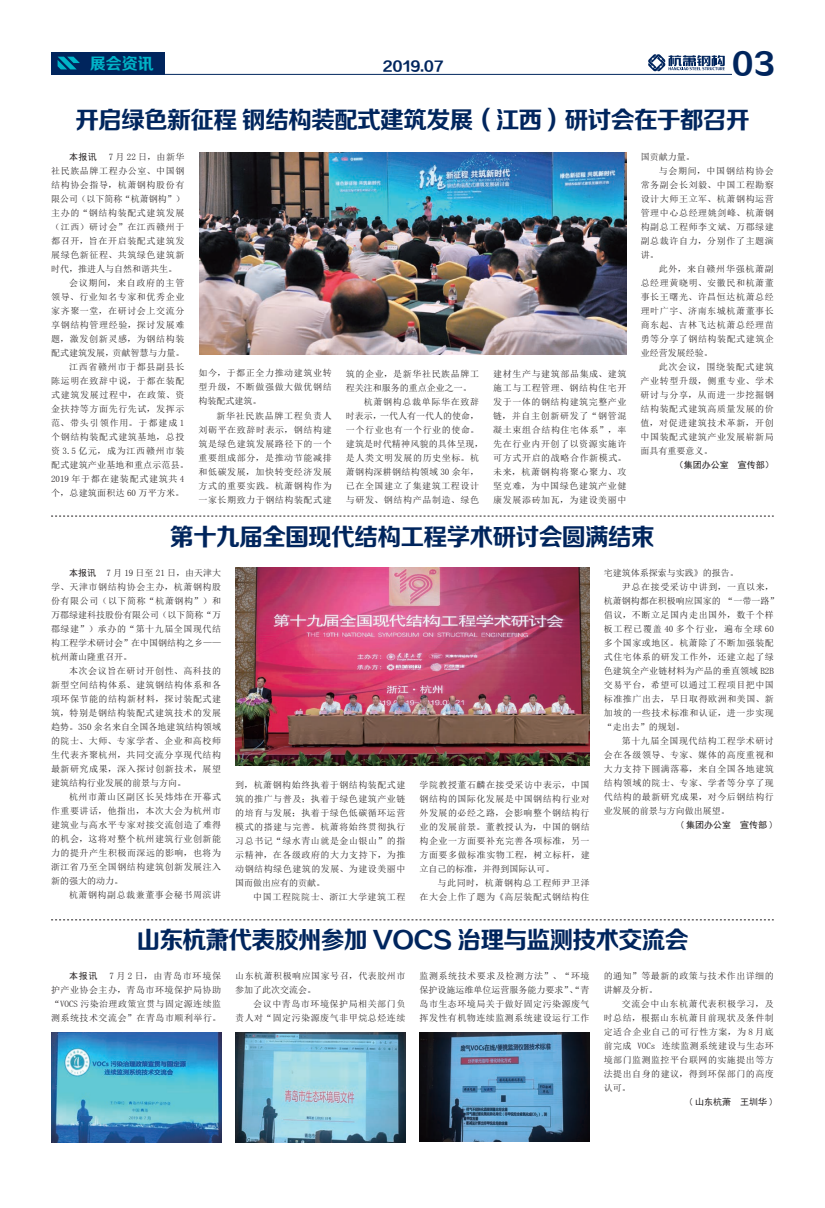
<style>
.page{position:relative;width:825px;height:1208px;background:#fff}
.page>*{position:absolute;margin:0;border:0;box-sizing:border-box;transform-origin:0 0}
.t1{font:30px "FZZCHJW GB1 0";color:#00255d}
.t2{font:24px "FZZCHJW GB1 0";letter-spacing:-.04em;color:#00255d}
.t3{font:16px "FZZCHJW GB1 0";color:#00b5c8}
.t4{font:14px "FZZCHJW GB1 0";color:#00255d}
.t5{font:9px/14px "Sim Sun";letter-spacing:.06em;color:#231f20;text-align:justify}
.t6{font:9px "Sim Sun";color:#231f20}
.t7{font:9px "Sim Sun";letter-spacing:.08em;color:#231f20}
.t8{font:9px "Sim Hei";color:#231f20}
.t9{font:9px "Sim Sun";letter-spacing:.025em;color:#231f20}
.t10{font:9px "Sim Sun";letter-spacing:.03em;color:#231f20}
.t11{font:9px "Sim Sun";letter-spacing:.01em;color:#231f20}
.t12{font:9px "Sim Sun";letter-spacing:.09em;color:#231f20}
.t13{font:9px "Sim Sun";letter-spacing:.085em;color:#231f20}
.t14{font:9px "Sim Sun";letter-spacing:.1em;color:#231f20}
.s1{font-family:"Sim Hei"}
</style>
<div class="page">
<div style="left:80px;top:52px;width:85px;height:22px;background:#00255d"></div>
<hr style="left:52px;top:74px;width:680px;height:1px;background:#00255d">
<div style="left:52px;top:52px;width:28px;height:22px;background:#00255d"></div>
<svg style="left:58px;top:57px;width:22px;height:12px"></svg>
<svg style="left:648px;top:54px;width:77px;height:17px"></svg>
<svg style="left:51px;top:919px;width:723px;height:1px"></svg>
<svg style="left:51px;top:516px;width:723px;height:1px"></svg>
<img style="left:235px;top:567px;width:355px;height:198px">
<img style="left:51px;top:1032px;width:170px;height:110px">
<img style="left:235px;top:1032px;width:170px;height:110px">
<img style="left:420px;top:1032px;width:170px;height:109px">
<img style="left:199px;top:153px;width:427px;height:201px">
<h3 class="t3" style="left:90px;top:55px;width:66px">展会资讯</h3>
<h3 class="t4" style="left:383px;top:59px;width:62px">2019.07</h3>
<h1 class="t1" style="left:732px;top:48px;width:44px">03</h1>
<h2 class="t2" style="left:75px;top:107px;width:676px">开启绿色新征程 钢结构装配式建筑发展（江西）研讨会在于都召开</h2>
<p class="t8" style="left:69px;top:152px;width:29px">本报讯</p>
<p class="t5" style="left:109px;top:149px;width:77px">7 月 22 日，由新华</p>
<p class="t5" style="left:51px;top:163px;width:135px">社民族品牌工程办公室、中国钢</p>
<p class="t5" style="left:51px;top:177px;width:135px">结构协会指导，杭萧钢构股份有</p>
<p class="t6" style="left:51px;top:194px;width:135px">限公司（以下简称“杭萧钢构”）</p>
<p class="t5" style="left:51px;top:205px;width:135px">主办的“钢结构装配式建筑发展</p>
<p class="t5" style="left:51px;top:219px;width:135px">（江西）研讨会”在江西赣州于</p>
<p class="t5" style="left:51px;top:233px;width:135px">都召开，旨在开启装配式建筑发</p>
<p class="t5" style="left:51px;top:247px;width:135px">展绿色新征程、共筑绿色建筑新</p>
<p class="t6" style="left:51px;top:264px;width:127px">时代，推进人与自然和谐共生。</p>
<p class="t7" style="left:69px;top:278px;width:117px">会议期间，来自政府的主管</p>
<p class="t5" style="left:51px;top:289px;width:135px">领导、行业知名专家和优秀企业</p>
<p class="t5" style="left:51px;top:303px;width:135px">家齐聚一堂，在研讨会上交流分</p>
<p class="t5" style="left:51px;top:317px;width:135px">享钢结构管理经验，探讨发展难</p>
<p class="t5" style="left:51px;top:331px;width:135px">题，激发创新灵感，为钢结构装</p>
<p class="t6" style="left:51px;top:348px;width:135px">配式建筑发展，贡献智慧与力量。</p>
<p class="t5" style="left:69px;top:359px;width:117px">江西省赣州市于都县副县长</p>
<p class="t5" style="left:51px;top:373px;width:135px">陈运明在致辞中说，于都在装配</p>
<p class="t5" style="left:51px;top:387px;width:135px">式建筑发展过程中，在政策、资</p>
<p class="t5" style="left:51px;top:401px;width:135px">金扶持等方面先行先试，发挥示</p>
<p class="t14" style="left:51px;top:418px;width:135px">范、带头引领作用。于都建成 1</p>
<p class="t5" style="left:51px;top:429px;width:135px">个钢结构装配式建筑基地，总投</p>
<p class="t13" style="left:51px;top:446px;width:135px">资 3.5 亿元，成为江西赣州市装</p>
<p class="t9" style="left:51px;top:460px;width:139px">配式建筑产业基地和重点示范县。</p>
<p class="t5" style="left:51px;top:471px;width:135px">2019 年于都在建装配式建筑共 4</p>
<p class="t10" style="left:51px;top:488px;width:135px">个，总建筑面积达 60 万平方米。</p>
<p class="t5" style="left:198px;top:366px;width:135px">如今，于都正全力推动建筑业转型升级，不断做强做大做优钢结构装配式建筑。</p>
<p class="t5" style="left:198px;top:408px;width:135px;text-indent:18px">新华社民族品牌工程负责人刘砺平在致辞时表示，钢结构建筑是绿色建筑发展路径下的一个重要组成部分，是推动节能减排和低碳发展，加快转变经济发展方式的重要实践。杭萧钢构作为一家长期致力于钢结构装配式建</p>
<p class="t5" style="left:346px;top:366px;width:135px">筑的企业，是新华社民族品牌工</p>
<p class="t6" style="left:346px;top:383px;width:127px">程关注和服务的重点企业之一。</p>
<p class="t5" style="left:364px;top:394px;width:117px">杭萧钢构总裁单际华在致辞</p>
<p class="t6" style="left:346px;top:411px;width:135px">时表示，一代人有一代人的使命，</p>
<p class="t5" style="left:346px;top:422px;width:135px">一个行业也有一个行业的使命。</p>
<p class="t9" style="left:346px;top:439px;width:139px">建筑是时代精神风貌的具体呈现，</p>
<p class="t5" style="left:346px;top:450px;width:135px">是人类文明发展的历史坐标。杭</p>
<p class="t10" style="left:346px;top:467px;width:135px">萧钢构深耕钢结构领域 30 余年，</p>
<p class="t5" style="left:346px;top:478px;width:135px">已在全国建立了集建筑工程设计</p>
<p class="t5" style="left:346px;top:492px;width:135px">与研发、钢结构产品制造、绿色</p>
<p class="t5" style="left:493px;top:366px;width:135px">建材生产与建筑部品集成、建筑施工与工程管理、钢结构住宅开发于一体的钢结构建筑完整产业链，并自主创新研发了“钢管混凝土束组合结构住宅体系”，率先在行业内开创了以资源实施许可方式开启的战略合作新模式。未来，杭萧钢构将聚心聚力、攻坚克难，为中国绿色建筑产业健康发展添砖加瓦，为建设美丽中</p>
<p class="t5" style="left:641px;top:149px;width:55px">国贡献力量。</p>
<p class="t7" style="left:659px;top:166px;width:117px">与会期间，中国钢结构协会</p>
<p class="t5" style="left:641px;top:177px;width:135px">常务副会长刘毅、中国工程勘察</p>
<p class="t5" style="left:641px;top:191px;width:135px">设计大师王立军、杭萧钢构运营</p>
<p class="t5" style="left:641px;top:205px;width:135px">管理中心总经理姚剑峰、杭萧钢</p>
<p class="t5" style="left:641px;top:219px;width:135px">构副总工程师李文斌、万郡绿建</p>
<p class="t5" style="left:641px;top:233px;width:135px">副总裁许自力，分别作了主题演</p>
<p class="t5" style="left:641px;top:247px;width:19px">讲。</p>
<p class="t7" style="left:659px;top:264px;width:117px">此外，来自赣州华强杭萧副</p>
<p class="t5" style="left:641px;top:275px;width:135px">总经理黄晓明、安徽民和杭萧董</p>
<p class="t5" style="left:641px;top:289px;width:135px">事长王曙光、许昌恒达杭萧总经</p>
<p class="t5" style="left:641px;top:303px;width:135px">理叶广宇、济南东城杭萧董事长</p>
<p class="t5" style="left:641px;top:317px;width:135px">商东起、吉林飞达杭萧总经理苗</p>
<p class="t5" style="left:641px;top:332px;width:135px">勇等分享了钢结构装配式建筑企</p>
<p class="t6" style="left:641px;top:348px;width:73px">业经营发展经验。</p>
<p class="t7" style="left:659px;top:362px;width:117px">此次会议，围绕装配式建筑</p>
<p class="t5" style="left:641px;top:374px;width:135px">产业转型升级，侧重专业、学术</p>
<p class="t5" style="left:641px;top:388px;width:135px">研讨与分享，从而进一步挖掘钢</p>
<p class="t5" style="left:641px;top:402px;width:135px">结构装配式建筑高质量发展的价</p>
<p class="t5" style="left:641px;top:416px;width:135px">值，对促进建筑技术革新，开创</p>
<p class="t5" style="left:641px;top:430px;width:135px">中国装配式建筑产业发展崭新局</p>
<p class="t6" style="left:641px;top:446px;width:73px">面具有重要意义。</p>
<p class="t8" style="left:675px;top:460px;width:100px">（集团办公室 宣传部）</p>
<h2 class="t2" style="left:170px;top:524px;width:486px">第十九届全国现代结构工程学术研讨会圆满结束</h2>
<p class="t5" style="left:51px;top:566px;width:172px;text-indent:18px"><span class="s1">本报讯</span> 7 月 19 日至 21 日，由天津大学、天津市钢结构协会主办，杭萧钢构股份有限公司（以下简称“杭萧钢构”）和万郡绿建科技股份有限公司（以下简称“万郡绿建”）承办的“第十九届全国现代结构工程学术研讨会”在中国钢结构之乡——杭州萧山隆重召开。</p>
<p class="t5" style="left:51px;top:664px;width:172px;text-indent:18px">本次会议旨在研讨开创性、高科技的新型空间结构体系、建筑钢结构体系和各项环保节能的结构新材料，探讨装配式建筑，特别是钢结构装配式建筑技术的发展趋势。350 余名来自全国各地建筑结构领域的院士、大师、专家学者、企业和高校师生代表齐聚杭州，共同交流分享现代结构最新研究成果，深入探讨创新技术，展望建筑结构行业发展的前景与方向。</p>
<p class="t5" style="left:51px;top:790px;width:172px;text-indent:18px">杭州市萧山区副区长吴炜炜在开幕式作重要讲话，他指出，本次大会为杭州市建筑业与高水平专家对接交流创造了难得的机会，这将对整个杭州建筑行业创新能力的提升产生积极而深远的影响，也将为浙江省乃至全国钢结构建筑创新发展注入新的强大的动力。</p>
<p class="t5" style="left:69px;top:888px;width:154px">杭萧钢构副总裁兼董事会秘书周滨讲</p>
<p class="t5" style="left:235px;top:777px;width:172px">到，杭萧钢构始终执着于钢结构装配式建筑的推广与普及；执着于绿色建筑产业链的培育与发展；执着于绿色低碳循环运营模式的搭建与完善。杭萧将始终贯彻执行习总书记“绿水青山就是金山银山”的指示精神，在各级政府的大力支持下，为推动钢结构绿色建筑的发展、为建设美丽中国而做出应有的贡献。</p>
<p class="t5" style="left:253px;top:889px;width:154px">中国工程院院士、浙江大学建筑工程</p>
<p class="t5" style="left:420px;top:777px;width:172px">学院教授董石麟在接受采访中表示，中国钢结构的国际化发展是中国钢结构行业对外发展的必经之路，会影响整个钢结构行业的发展前景。董教授认为，中国的钢结构企业一方面要补充完善各项标准，另一方面要多做标准实物工程，树立标杆，建立自己的标准，并得到国际认可。</p>
<p class="t5" style="left:420px;top:875px;width:172px;text-align:right">与此同时，杭萧钢构总工程师尹卫泽<br>在大会上作了题为《高层装配式钢结构住</p>
<p class="t6" style="left:604px;top:568px;width:136px">宅建筑体系探索与实践》的报告。</p>
<p class="t5" style="left:622px;top:580px;width:154px">尹总在接受采访中讲到，一直以来，</p>
<p class="t6" style="left:604px;top:596px;width:176px">杭萧钢构都在积极响应国家的 “一带一路”</p>
<p class="t5" style="left:604px;top:608px;width:172px">倡议，不断立足国内走出国外，数千个样</p>
<p class="t12" style="left:604px;top:624px;width:172px">板工程已覆盖 40 多个行业，遍布全球 60</p>
<p class="t5" style="left:604px;top:636px;width:172px">多个国家或地区。杭萧除了不断加强装配</p>
<p class="t5" style="left:604px;top:650px;width:172px">式住宅体系的研发工作外，还建立起了绿</p>
<p class="t11" style="left:604px;top:666px;width:172px">色建筑全产业链材料为产品的垂直领域 B2B</p>
<p class="t5" style="left:604px;top:678px;width:172px">交易平台，希望可以通过工程项目把中国</p>
<p class="t5" style="left:604px;top:692px;width:172px">标准推广出去，早日取得欧洲和美国、新</p>
<p class="t5" style="left:604px;top:706px;width:172px">加坡的一些技术标准和认证，进一步实现</p>
<p class="t5" style="left:604px;top:720px;width:82px">“走出去”的规划。</p>
<p class="t5" style="left:622px;top:734px;width:154px">第十九届全国现代结构工程学术研讨</p>
<p class="t5" style="left:604px;top:748px;width:172px">会在各级领导、专家、媒体的高度重视和</p>
<p class="t5" style="left:604px;top:762px;width:172px">大力支持下圆满落幕，来自全国各地建筑</p>
<p class="t5" style="left:604px;top:776px;width:172px">结构领域的院士、专家、学者等分享了现</p>
<p class="t5" style="left:604px;top:790px;width:172px">代结构的最新研究成果，对今后钢结构行</p>
<p class="t6" style="left:604px;top:806px;width:127px">业发展的前景与方向做出展望。</p>
<p class="t8" style="left:679px;top:820px;width:96px">( 集团办公室 宣传部 )</p>
<h2 class="t2" style="left:136px;top:927px;width:554px">山东杭萧代表胶州参加 VOCS 治理与监测技术交流会</h2>
<p class="t5" style="left:51px;top:968px;width:172px;text-indent:58px">7 月 2 日，由青岛市环境保护产业协会主办，青岛市环境保护局协助“VOCS 污染治理政策宣贯与固定源连续监测系统技术交流会”在青岛市顺利举行。</p>
<p class="t5" style="left:235px;top:968px;width:172px">山东杭萧积极响应国家号召，代表胶州市参加了此次交流会。</p>
<p class="t8" style="left:69px;top:971px;width:30px">本报讯</p>
<p class="t5" style="left:235px;top:996px;width:172px;text-align:right">会议中青岛市环境保护局相关部门负<br>责人对“固定污染源废气非甲烷总烃连续</p>
<p class="t5" style="left:419px;top:968px;width:172px">监测系统技术要求及检测方法”、“环境保护设施运维单位运营服务能力要求”、“青岛市生态环境局关于做好固定污染源废气挥发性有机物连续监测系统建设运行工作</p>
<p class="t5" style="left:604px;top:968px;width:172px">的通知”等最新的政策与技术作出详细的讲解及分析。</p>
<p class="t5" style="left:604px;top:996px;width:172px;text-indent:18px">交流会中山东杭萧代表积极学习，及时总结，根据山东杭萧目前现状及条件制定适合企业自己的可行性方案，为 8 月底前完成 VOCs 连续监测系统建设与生态环境部门监测监控平台联网的实施提出等方法提出自身的建议，得到环保部门的高度认可。</p>
<p class="t8" style="left:688px;top:1097px;width:87px">( 山东杭萧 王圳华 )</p>
</div>
